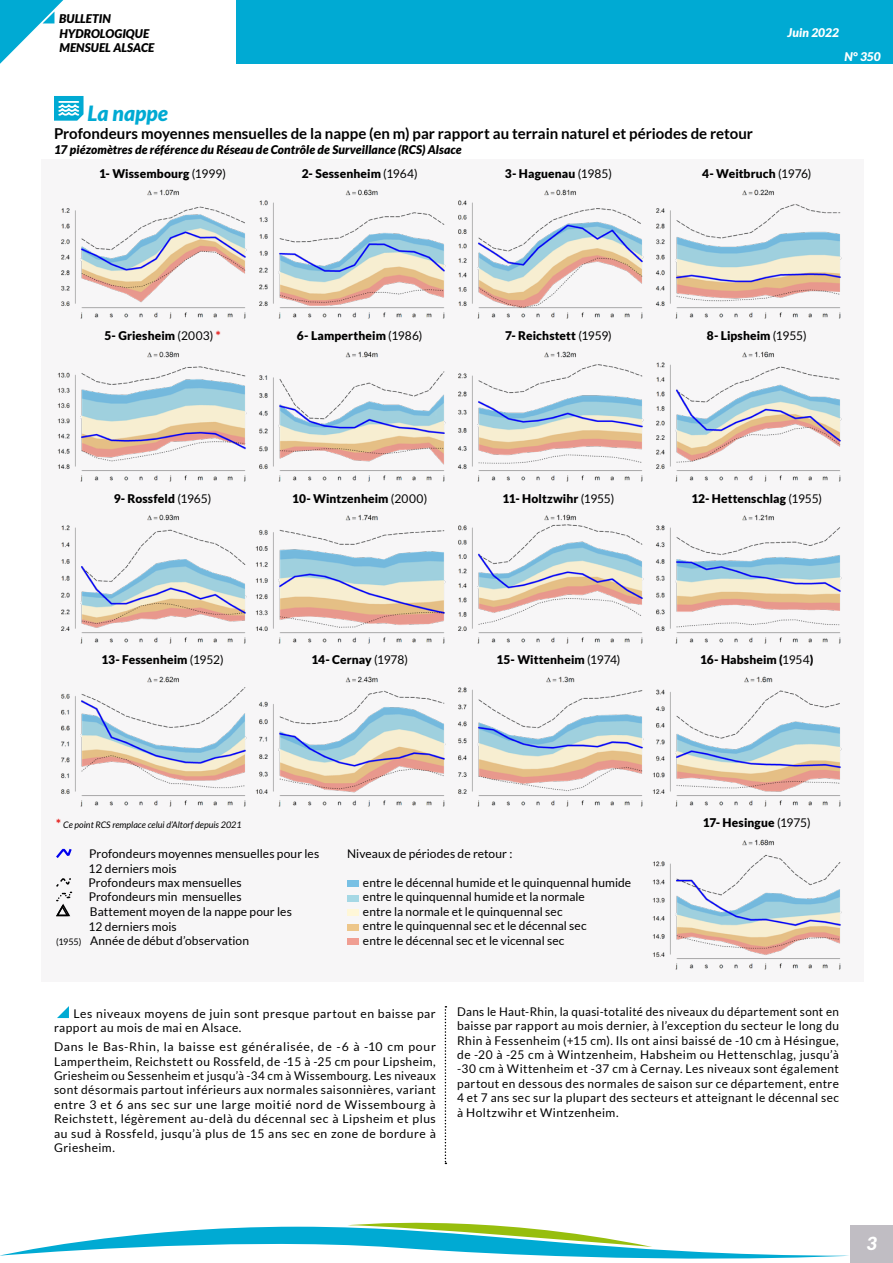
<style>
.page{position:relative;width:893px;height:1263px;background:#fff}
.page>*{position:absolute;margin:0;border:0;box-sizing:border-box;transform-origin:0 0}
.t1{font:italic 900 21px "Lato";color:#00aad3}
.t2{font:italic 900 18px "Lato";color:#fff}
.t3{font:700 15px "Lato";color:#000}
.t4{font:12px/14.4px "Lato";letter-spacing:.01em;color:#000;text-align:justify}
.t5{font:900 12px "Lato";letter-spacing:.01em;color:#000}
.t6{font:italic 900 12px/14.4px "Lato";letter-spacing:.01em;color:#000}
.t7{font:12px/14.4px "Lato";letter-spacing:.04em;color:#000}
.t8{font:italic 900 12px "Lato";color:#fff}
.t9{font:italic 9px "Lato";color:#000}
.s1{font-weight:400}
.s2{color:#e52321}
.s3{font-weight:900;font-style:normal;font-size:12px;color:#e52321}
.s4{font-size:9px}
</style>
<div class="page">
<div style="left:41px;top:159px;width:822px;height:823px;background:#f7f6f7"></div>
<div style="left:236px;top:0;width:657px;height:64px;background:#00aad3"></div>
<svg style="left:0;top:0;width:64px;height:64px"></svg>
<svg style="left:0;top:1222px;width:849px;height:37px"></svg>
<img style="left:61px;top:189px;width:186px;height:129px">
<img style="left:57px;top:351px;width:190px;height:130px">
<img style="left:61px;top:514px;width:186px;height:130px">
<img style="left:61px;top:676px;width:186px;height:130px">
<img style="left:259px;top:189px;width:187px;height:129px">
<img style="left:259px;top:351px;width:187px;height:130px">
<img style="left:255px;top:514px;width:191px;height:130px">
<img style="left:255px;top:676px;width:191px;height:130px">
<img style="left:458px;top:189px;width:186px;height:129px">
<img style="left:457px;top:351px;width:187px;height:130px">
<img style="left:458px;top:514px;width:186px;height:130px">
<img style="left:457px;top:676px;width:187px;height:130px">
<img style="left:655px;top:189px;width:187px;height:129px">
<img style="left:656px;top:351px;width:186px;height:130px">
<img style="left:655px;top:514px;width:187px;height:130px">
<img style="left:652px;top:676px;width:190px;height:130px">
<img style="left:652px;top:839px;width:190px;height:130px">
<div style="left:850px;top:1225px;width:43px;height:38px;background:#c0bdc3"></div>
<svg style="left:57px;top:1006px;width:12px;height:12px"></svg>
<svg style="left:54px;top:96px;width:30px;height:25px"></svg>
<svg style="left:445px;top:1006px;width:1px;height:158px"></svg>
<div style="left:347px;top:881px;width:11px;height:6px;background:#78c0e4"></div>
<div style="left:347px;top:895px;width:11px;height:6px;background:#a5d8e5"></div>
<div style="left:347px;top:909px;width:11px;height:7px;background:#fff7d8"></div>
<div style="left:347px;top:924px;width:11px;height:6px;background:#edc68a"></div>
<div style="left:347px;top:938px;width:11px;height:6px;background:#f09e92"></div>
<svg style="left:56px;top:848px;width:16px;height:10px"></svg>
<svg style="left:56px;top:878px;width:16px;height:39px"></svg>
<p class="t6" style="left:59px;top:12px;width:97px">BULLETIN<br>HYDROLOGIQUE<br>MENSUEL ALSACE</p>
<h1 class="t1" style="left:88px;top:101px;width:82px">La nappe</h1>
<p class="t3" style="left:54px;top:125px;width:700px">Profondeurs moyennes mensuelles de la nappe (en m) par rapport au terrain naturel et périodes de retour</p>
<p class="t6" style="left:54px;top:142px;width:409px">17 piézomètres de référence du Réseau de Contrôle de Surveillance (RCS) Alsace</p>
<p class="t8" style="left:787px;top:25px;width:53px">Juin 2022</p>
<p class="t8" style="left:844px;top:49px;width:38px">N° 350</p>
<p class="t5" style="left:99px;top:166px;width:129px">1- Wissembourg <span class="s1">(1999)</span></p>
<p class="t5" style="left:302px;top:166px;width:117px">2- Sessenheim <span class="s1">(1964)</span></p>
<p class="t5" style="left:505px;top:166px;width:109px">3- Haguenau <span class="s1">(1985)</span></p>
<p class="t5" style="left:702px;top:166px;width:111px">4- Weitbruch <span class="s1">(1976)</span></p>
<p class="t5" style="left:104px;top:329px;width:118px">5- Griesheim <span class="s1">(2003)</span> <span class="s2">*</span></p>
<p class="t5" style="left:297px;top:329px;width:127px">6- Lampertheim <span class="s1">(1986)</span></p>
<p class="t5" style="left:505px;top:329px;width:108px">7- Reichstett <span class="s1">(1959)</span></p>
<p class="t5" style="left:707px;top:329px;width:101px">8- Lipsheim <span class="s1">(1955)</span></p>
<p class="t5" style="left:114px;top:491px;width:99px">9- Rossfeld <span class="s1">(1965)</span></p>
<p class="t5" style="left:292px;top:491px;width:137px">10- Wintzenheim <span class="s1">(2000)</span></p>
<p class="t5" style="left:502px;top:491px;width:114px">11- Holtzwihr <span class="s1">(1955)</span></p>
<p class="t5" style="left:691px;top:491px;width:132px">12- Hettenschlag <span class="s1">(1955)</span></p>
<p class="t5" style="left:101px;top:653px;width:124px">13- Fessenheim <span class="s1">(1952)</span></p>
<p class="t5" style="left:311px;top:653px;width:98px">14- Cernay <span class="s1">(1978)</span></p>
<p class="t5" style="left:496px;top:653px;width:126px">15- Wittenheim <span class="s1">(1974)</span></p>
<p class="t9" style="left:56px;top:819px;width:187px"><span class="s3">*</span> Ce point RCS remplace celui d’Altorf depuis 2021</p>
<p class="t4" style="left:89px;top:846px;width:232px">Profondeurs moyennes mensuelles pour les</p>
<p class="t4" style="left:88px;top:861px;width:90px">12 derniers mois</p>
<p class="t4" style="left:88px;top:875px;width:155px">Profondeurs max mensuelles</p>
<p class="t4" style="left:89px;top:890px;width:154px">Profondeurs min mensuelles</p>
<p class="t4" style="left:90px;top:904px;width:204px">Battement moyen de la nappe pour les</p>
<p class="t4" style="left:88px;top:919px;width:90px">12 derniers mois</p>
<p class="t4" style="left:56px;top:933px;width:195px"><span class="s4">(1955)</span> Année de début d’observation</p>
<p class="t4" style="left:347px;top:846px;width:167px">Niveaux de périodes de retour :</p>
<p class="t4" style="left:363px;top:875px;width:270px;text-align:left">entre le décennal humide et le quinquennal humide entre le quinquennal humide et la normale<br>entre la normale et le quinquennal sec<br>entre le quinquennal sec et le décennal sec<br>entre le décennal sec et le vicennal sec</p>
<p class="t5" style="left:700px;top:653px;width:115px">16- Habsheim (<span class="s1">1954</span>)</p>
<p class="t5" style="left:703px;top:815px;width:110px">17- Hesingue <span class="s1">(1975)</span></p>
<p class="t7" style="left:54px;top:1006px;width:383px;text-indent:19px">Les niveaux moyens de juin sont presque partout en baisse par rapport au mois de mai en Alsace.</p>
<p class="t4" style="left:54px;top:1039px;width:383px">Dans le Bas-Rhin, la baisse est généralisée, de -6 à -10 cm pour Lampertheim, Reichstett ou Rossfeld, de -15 à -25 cm pour Lipsheim, Griesheim ou Sessenheim et jusqu’à -34 cm à Wissembourg. Les niveaux sont désormais partout inférieurs aux normales saisonnières, variant entre 3 et 6 ans sec sur une large moitié nord de Wissembourg à Reichstett, légèrement au-delà du décennal sec à Lipsheim et plus au sud à Rossfeld, jusqu’à plus de 15 ans sec en zone de bordure à Griesheim.</p>
<p class="t4" style="left:457px;top:1004px;width:383px">Dans le Haut-Rhin, la quasi-totalité des niveaux du département sont en baisse par rapport au mois dernier, à l’exception du secteur le long du Rhin à Fessenheim (+15 cm). Ils ont ainsi baissé de -10 cm à Hésingue, de -20 à -25 cm à Wintzenheim, Habsheim ou Hettenschlag, jusqu’à -30 cm à Wittenheim et -37 cm à Cernay. Les niveaux sont également partout en dessous des normales de saison sur ce département, entre 4 et 7 ans sec sur la plupart des secteurs et atteignant le décennal sec à Holtzwihr et Wintzenheim.</p>
<h2 class="t2" style="left:867px;top:1233px;width:12px">3</h2>
</div>
